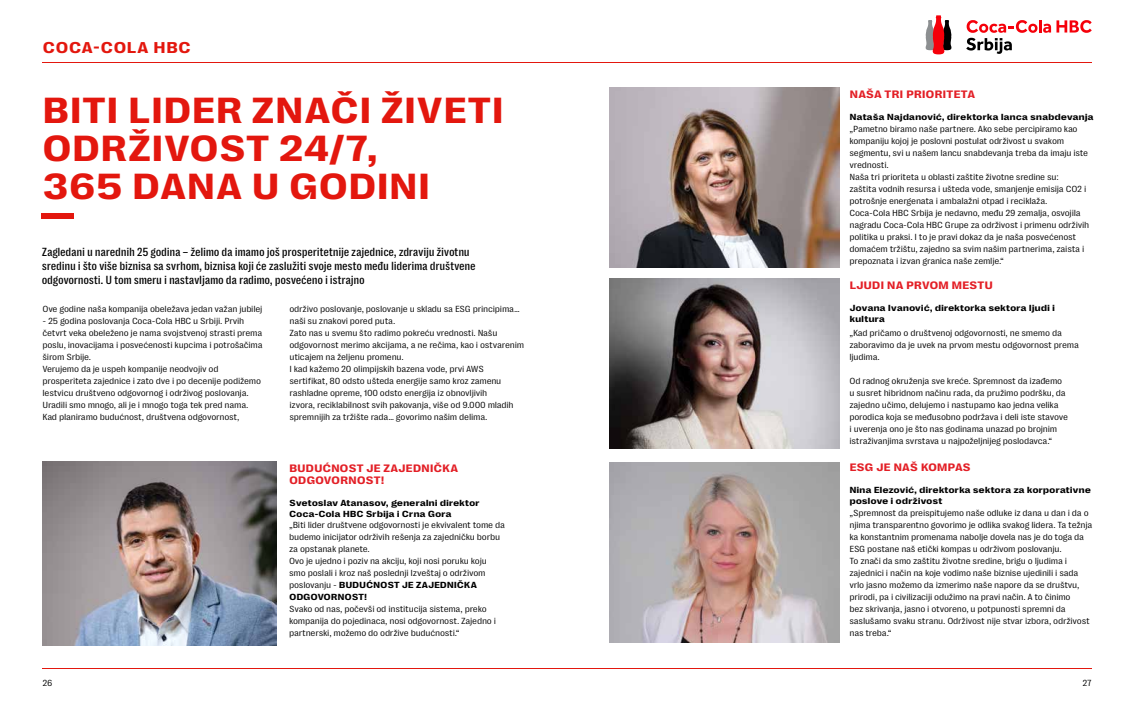
<style>
.page{position:relative;width:1134px;height:709px;background:#fff}
.page>*{position:absolute;margin:0;border:0;box-sizing:border-box;transform-origin:0 0}
.t1{font:700 expanded 37px/38px "PP Right Grotesk Text";letter-spacing:-.025em;color:#e3170e}
.t2{font:700 expanded 16px "PP Right Grotesk Text";color:#e3170e}
.t3{font:500 12px/14px "PP Right Grotesk Text Compact";letter-spacing:-.025em;color:#000}
.t4{font:700 expanded 11px/12px "PP Right Grotesk Text";letter-spacing:-.025em;color:#e31f26}
.t5{font:9px/12px "PP Right Grotesk Text";letter-spacing:-.025em;color:#000}
.t6{font:700 expanded 9px/11px "PP Right Grotesk Text";letter-spacing:-.025em;color:#000}
.s1{font-weight:700;font-stretch:expanded}
</style>
<div class="page">
<img style="left:43px;top:462px;width:234px;height:183px">
<img style="left:609px;top:87px;width:230px;height:180px">
<img style="left:609px;top:462px;width:230px;height:180px">
<img style="left:609px;top:278px;width:230px;height:170px">
<hr style="left:43px;top:62px;width:1049px;height:1px;background:#e3170e">
<hr style="left:43px;top:668px;width:1049px;height:1px;background:#e3170e">
<div style="left:42px;top:213px;width:32px;height:5px;background:#e3170e"></div>
<svg style="left:925px;top:15px;width:27px;height:39px"></svg>
<svg style="left:966px;top:20px;width:126px;height:34px"></svg>
<h2 class="t2" style="left:43px;top:38px;width:150px">COCA-COLA HBC</h2>
<h1 class="t1" style="left:42px;top:92px;width:464px">BITI LIDER ZNAČI ŽIVETI<br>ODRŽIVOST 24/7,<br>365 DANA U GODINI</h1>
<p class="t3" style="left:42px;top:245px;width:435px">Zagledani u narednih 25 godina – želimo da imamo još prosperitetnije zajednice, zdraviju životnu sredinu i što više biznisa sa svrhom, biznisa koji će zaslužiti svoje mesto među liderima društvene odgovornosti. U tom smeru i nastavljamo da radimo, posvećeno i istrajno</p>
<p class="t5" style="left:43px;top:303px;width:221px">Ove godine naša kompanija obeležava jedan važan jubilej</p>
<p class="t5" style="left:43px;top:315px;width:222px">- 25 godina poslovanja Coca-Cola HBC u Srbiji. Prvih četvrt veka obeleženo je nama svojstvenoj strasti prema poslu, inovacijama i posvećenosti kupcima i potrošačima širom Srbije.<br>Verujemo da je uspeh kompanije neodvojiv od prosperiteta zajednice i zato dve i po decenije podižemo lestvicu društveno odgovornog i održivog poslovanja.<br>Uradili smo mnogo, ali je i mnogo toga tek pred nama.<br>Kad planiramo budućnost, društvena odgovornost,</p>
<p class="t5" style="left:289px;top:303px;width:236px">održivo poslovanje, poslovanje u skladu sa ESG principima… naši su znakovi pored puta.<br>Zato nas u svemu što radimo pokreću vrednosti. Našu odgovornost merimo akcijama, a ne rečima, kao i ostvarenim uticajem na željenu promenu.<br>I kad kažemo 20 olimpijskih bazena vode, prvi AWS sertifikat, 80 odsto ušteda energije samo kroz zamenu rashladne opreme, 100 odsto energija iz obnovljivih<br>izvora, reciklabilnost svih pakovanja, više od 9.000 mladih spremnijih za tržište rada… govorimo našim delima.</p>
<p class="t4" style="left:289px;top:462px;width:171px">BUDUĆNOST JE ZAJEDNIČKA<br>ODGOVORNOST!</p>
<p class="t6" style="left:289px;top:497px;width:192px">Svetoslav Atanasov, generalni direktor<br>Coca-Cola HBC Srbija i Crna Gora</p>
<p class="t5" style="left:289px;top:519px;width:217px">„Biti lider društvene odgovornosti je ekvivalent tome da budemo inicijator održivih rešenja za zajedničku borbu za opstanak planete.<br>Ovo je ujedno i poziv na akciju, koji nosi poruku koju smo poslali i kroz naš poslednji Izveštaj o održivom poslovanju - <span class="s1">BUDUĆNOST JE ZAJEDNIČKA ODGOVORNOST!</span></p>
<p class="t5" style="left:289px;top:603px;width:208px">Svako od nas, počevši od institucija sistema, preko kompanija do pojedinaca, nosi odgovornost. Zajedno i partnerski, možemo do održive budućnosti.“</p>
<p class="t4" style="left:849px;top:88px;width:127px">NAŠA TRI PRIORITETA</p>
<p class="t6" style="left:849px;top:112px;width:246px">Nataša Najdanović, direktorka lanca snabdevanja</p>
<p class="t5" style="left:849px;top:123px;width:241px">„Pametno biramo naše partnere. Ako sebe percipiramo kao kompaniju kojoj je poslovni postulat održivost u svakom segmentu, svi u našem lancu snabdevanja treba da imaju iste vrednosti.<br>Naša tri prioriteta u oblasti zaštite životne sredine su:<br>zaštita vodnih resursa i ušteda vode, smanjenje emisija CO2 i potrošnje energenata i ambalažni otpad i reciklaža.<br>Coca-Cola HBC Srbija je nedavno, među 29 zemalja, osvojila nagradu Coca-Cola HBC Grupe za održivost i primenu održivih politika u praksi. I to je pravi dokaz da je naša posvećenost domaćem tržištu, zajedno sa svim našim partnerima, zaista i prepoznata i izvan granica naše zemlje.“</p>
<p class="t4" style="left:849px;top:279px;width:145px">LJUDI NA PRVOM MESTU</p>
<p class="t6" style="left:849px;top:302px;width:207px">Jovana Ivanović, direktorka sektora ljudi i kultura</p>
<p class="t5" style="left:849px;top:327px;width:231px">„Kad pričamo o društvenoj odgovornosti, ne smemo da zaboravimo da je uvek na prvom mestu odgovornost prema ljudima.</p>
<p class="t5" style="left:849px;top:375px;width:220px">Od radnog okruženja sve kreće. Spremnost da izađemo u susret hibridnom načinu rada, da pružimo podršku, da zajedno učimo, delujemo i nastupamo kao jedna velika porodica koja se međusobno podržava i deli iste stavove i uverenja ono je što nas godinama unazad po brojnim istraživanjima svrstava u najpoželjnijeg poslodavca.“</p>
<p class="t4" style="left:849px;top:461px;width:123px">ESG JE NAŠ KOMPAS</p>
<p class="t6" style="left:849px;top:484px;width:243px">Nina Elezović, direktorka sektora za korporativne poslove i održivost</p>
<p class="t5" style="left:849px;top:507px;width:244px">„Spremnost da preispitujemo naše odluke iz dana u dan i da o njima transparentno govorimo je odlika svakog lidera. Ta težnja ka konstantnim promenama nabolje dovela nas je do toga da ESG postane naš etički kompas u održivom poslovanju.<br>To znači da smo zaštitu životne sredine, brigu o ljudima i zajednici i način na koje vodimo naše biznise ujedinili i sada vrlo jasno možemo da izmerimo naše napore da se društvu, prirodi, pa i civilizaciji odužimo na pravi način. A to činimo<br>bez skrivanja, jasno i otvoreno, u potpunosti spremni da saslušamo svaku stranu. Održivost nije stvar izbora, održivost nas treba.“</p>
<p class="t5" style="left:43px;top:677px;width:12px">26</p>
<p class="t5" style="left:1082px;top:677px;width:11px">27</p>
</div>
